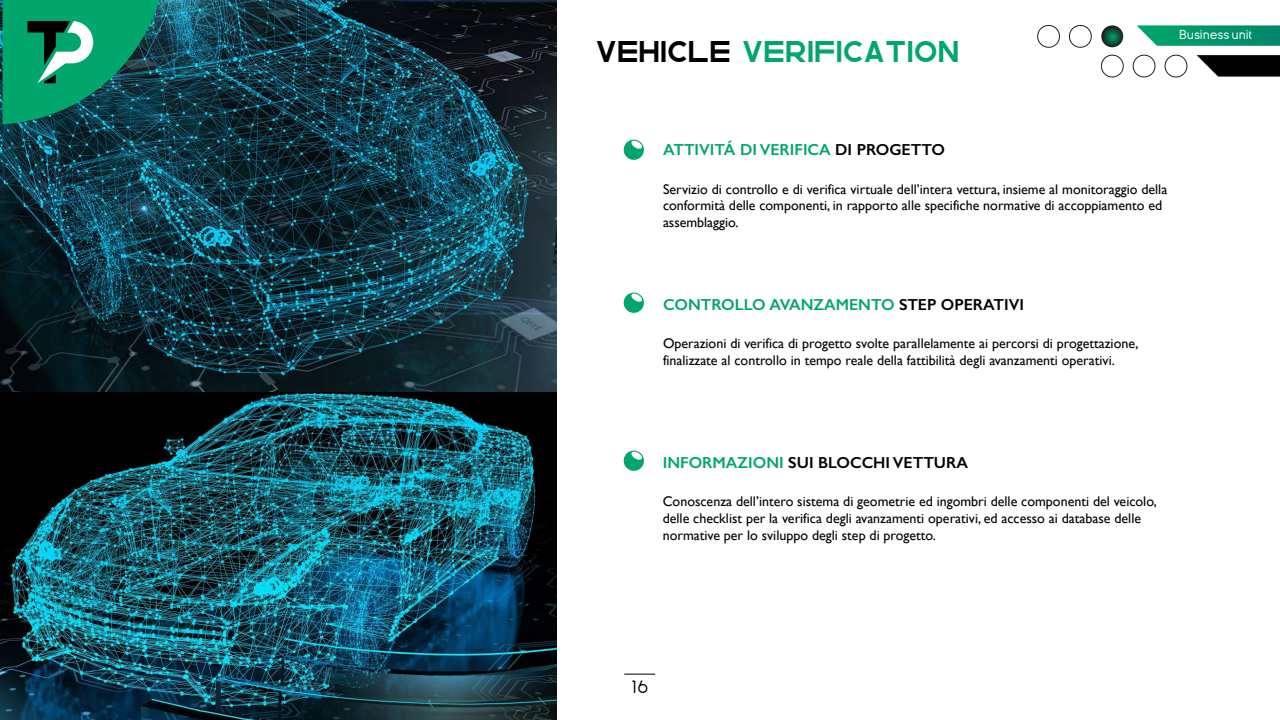
<style>
.page{position:relative;width:1280px;height:720px;background:#fff}
.page>*{position:absolute;margin:0;border:0;box-sizing:border-box;transform-origin:0 0}
.t1{font:30px "Rhino";color:#00a66b}
.t2{font:300 26px "Ginora Sans";color:#000}
.t3{font:600 16px "Gill Sans";color:#00a66b}
.t4{font:600 16px "Gill Sans";color:#000}
.t5{font:14px/16.8px "Gill Sans";color:#000}
.t6{font:13px "Ginora Sans";color:#fff}
.s1{color:#000}
.s2{color:#00a66b}
</style>
<div class="page">
<img style="left:0;top:391px;width:556px;height:329px">
<img style="left:0;top:0;width:557px;height:391px">
<div style="left:1037px;top:25px;width:23px;height:23px;border:1px solid #fff;border-radius:50%"></div>
<div style="left:1069px;top:25px;width:23px;height:23px;border:1px solid #fff;border-radius:50%"></div>
<svg style="left:1101px;top:25px;width:22px;height:22px"></svg>
<div style="left:1101px;top:55px;width:23px;height:22px;border:1px solid #fff;border-radius:50%"></div>
<div style="left:1133px;top:55px;width:22px;height:22px;border:1px solid #fff;border-radius:50%"></div>
<div style="left:1165px;top:55px;width:22px;height:22px;border:1px solid #fff;border-radius:50%"></div>
<svg style="left:1137px;top:25px;width:143px;height:21px;background:#189f79"></svg>
<svg style="left:1197px;top:55px;width:83px;height:22px;background:#252525"></svg>
<svg style="left:623px;top:139px;width:21px;height:21px"></svg>
<svg style="left:623px;top:292px;width:21px;height:21px"></svg>
<svg style="left:623px;top:450px;width:21px;height:21px"></svg>
<hr style="left:624px;top:674px;width:31px;height:1px;background:#000">
<svg style="left:3px;top:0;width:156px;height:124px;background:#186"></svg>
<h1 class="t1" style="left:596px;top:34px;width:365px"><span class="s1">VEHICLE</span> VERIFICATION</h1>
<p class="t6" style="left:1179px;top:28px;width:74px">Business unit</p>
<p class="t3" style="left:663px;top:140px;width:284px">ATTIVITÁ DI VERIFICA <span class="s1">DI PROGETTO</span></p>
<p class="t5" style="left:663px;top:180px;width:506px">Servizio di controllo e di verifica virtuale dell’intera vettura, insieme al monitoraggio della conformità delle componenti, in rapporto alle specifiche normative di accoppiamento ed assemblaggio.</p>
<p class="t3" style="left:663px;top:295px;width:363px">CONTROLLO AVANZAMENTO <span class="s1">STEP OPERATIVI</span></p>
<p class="t5" style="left:663px;top:335px;width:477px">Operazioni di verifica di progetto svolte parallelamente ai percorsi di progettazione, finalizzate al controllo in tempo reale della fattibilità degli avanzamenti operativi.</p>
<p class="t4" style="left:663px;top:452px;width:307px"><span class="s2">INFORMAZIONI</span> SUI BLOCCHI VETTURA</p>
<p class="t5" style="left:663px;top:493px;width:495px">Conoscenza dell’intero sistema di geometrie ed ingombri delle componenti del veicolo, delle checklist per la verifica degli avanzamenti operativi, ed accesso ai database delle normative per lo sviluppo degli step di progetto.</p>
<h2 class="t2" style="left:632px;top:671px;width:19px">16</h2>
</div>
